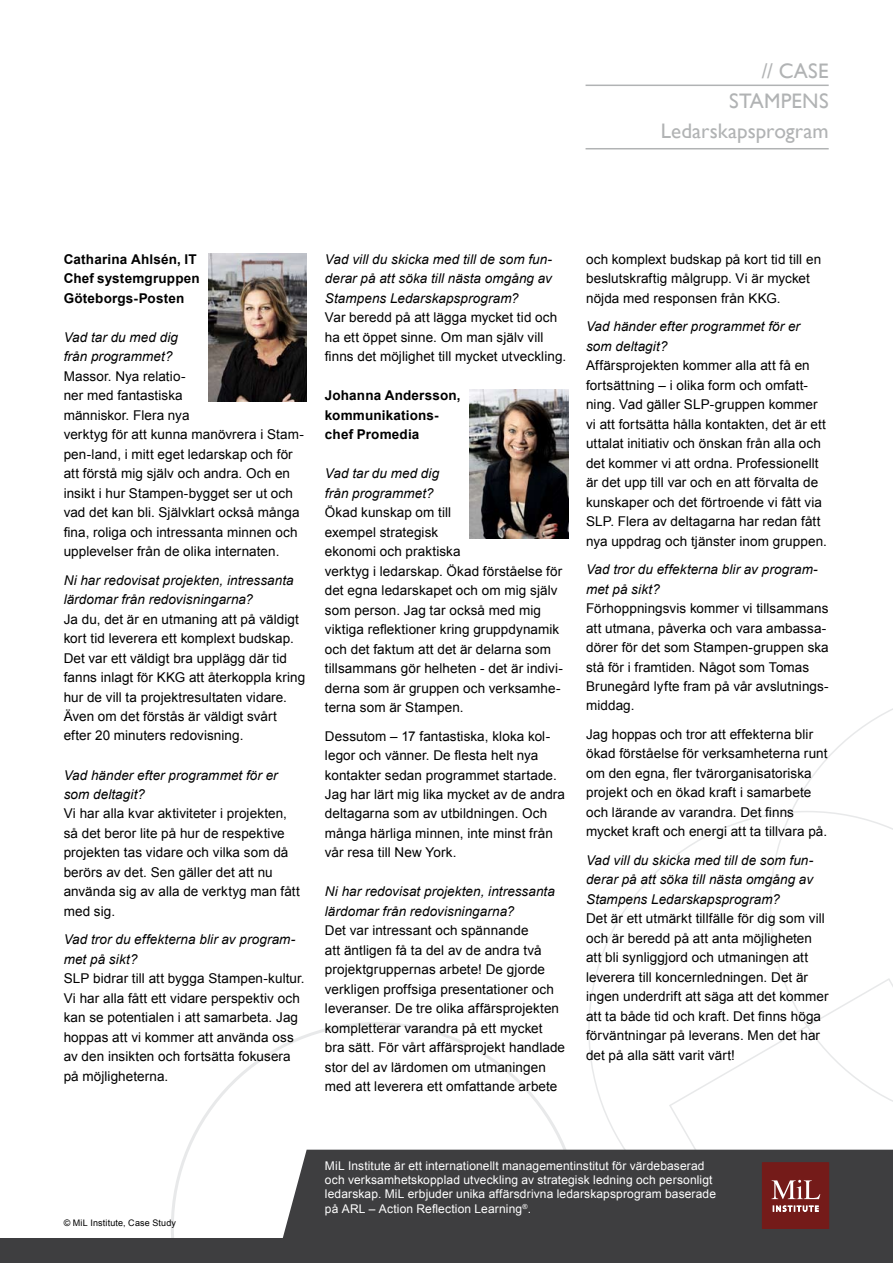
<style>
.page{position:relative;width:893px;height:1263px;background:#fff}
.page>*{position:absolute;margin:0;border:0;box-sizing:border-box;transform-origin:0 0}
.t1{font:21px/30px "Gill Sans";letter-spacing:.005em;color:#b1b3b4;text-align:right}
.t2{font:13.5px/19.5px "Arial";letter-spacing:.005em;color:#000}
.t3{font:italic 13.5px/19.5px "Arial";letter-spacing:.005em;color:#000}
.t4{font:700 13.5px/19.5px "Arial";letter-spacing:.01em;color:#000}
.t5{font:12px/14.4px "Arial";letter-spacing:.01em;color:#fff}
.t6{font:9px "Arial";letter-spacing:.02em;color:#000}
</style>
<div class="page">
<svg style="left:791px;top:708px;width:102px;height:103px"></svg>
<svg style="left:588px;top:811px;width:305px;height:339px"></svg>
<svg style="left:171px;top:1022px;width:411px;height:216px"></svg>
<div style="left:0;top:1238px;width:893px;height:25px;background:#3e3e40"></div>
<img style="left:208px;top:254px;width:99px;height:148px">
<img style="left:469px;top:390px;width:99px;height:148px">
<hr style="left:586px;top:85px;width:243px;height:1px;background:#b1b3b4">
<hr style="left:586px;top:148px;width:243px;height:1px;background:#b1b3b4">
<div style="left:281px;top:1150px;width:612px;height:88px;background:#3e3e40"></div>
<div style="left:762px;top:1162px;width:67px;height:67px;background:#741b19"></div>
<svg style="left:773px;top:1205px;width:46px;height:7px"></svg>
<svg style="left:772px;top:1180px;width:48px;height:19px"></svg>
<h1 class="t1" style="left:661px;top:56px;width:169px">// CASE<br>STAMPENS<br>Ledarskapsprogram</h1>
<p class="t4" style="left:64px;top:249px;width:138px">Catharina Ahlsén, IT<br>Chef systemgruppen<br>Göteborgs-Posten</p>
<p class="t3" style="left:64px;top:327px;width:116px">Vad tar du med dig från programmet?</p>
<p class="t2" style="left:64px;top:366px;width:242px">Massor. Nya relatio-<br>ner med fantastiska<br>människor. Flera nya<br>verktyg för att kunna manövrera i Stam&shy;pen-land, i mitt eget ledarskap och för att förstå mig själv och andra. Och en insikt i hur Stampen-bygget ser ut och vad det kan bli. Självklart också många fina, roliga och intressanta minnen och upplevelser från de olika internaten.</p>
<p class="t3" style="left:64px;top:570px;width:231px">Ni har redovisat projekten, intressanta lärdomar från redovisningarna?</p>
<p class="t2" style="left:64px;top:609px;width:243px">Ja du, det är en utmaning att på väldigt kort tid leverera ett komplext budskap.<br>Det var ett väldigt bra upplägg där tid fanns inlagt för KKG att återkoppla kring hur de vill ta projektresultaten vidare.<br>Även om det förstås är väldigt svårt efter 20 minuters redovisning.</p>
<p class="t3" style="left:64px;top:765px;width:216px">Vad händer efter programmet för er som deltagit?</p>
<p class="t2" style="left:64px;top:804px;width:238px">Vi har alla kvar aktiviteter i projekten, så det beror lite på hur de respektive projekten tas vidare och vilka som då berörs av det. Sen gäller det att nu använda sig av alla de verktyg man fått med sig.</p>
<p class="t3" style="left:64px;top:930px;width:233px">Vad tror du effekterna blir av program&shy;met på sikt?</p>
<p class="t2" style="left:64px;top:969px;width:242px">SLP bidrar till att bygga Stampen-kultur.<br>Vi har alla fått ett vidare perspektiv och kan se potentialen i att samarbeta. Jag hoppas att vi kommer att använda oss av den insikten och fortsätta fokusera på möjligheterna.</p>
<p class="t3" style="left:325px;top:249px;width:229px;text-align:justify">Vad vill du skicka med till de som fun&shy;derar på att söka till nästa omgång av Stampens Ledarskapsprogram?</p>
<p class="t2" style="left:325px;top:308px;width:243px">Var beredd på att lägga mycket tid och ha ett öppet sinne. Om man själv vill finns det möjlighet till mycket utveckling.</p>
<p class="t4" style="left:325px;top:386px;width:137px">Johanna Andersson, kommunikations&shy;chef Promedia</p>
<p class="t3" style="left:325px;top:464px;width:116px">Vad tar du med dig från programmet?</p>
<p class="t2" style="left:325px;top:503px;width:240px">Ökad kunskap om till<br>exempel strategisk<br>ekonomi och praktiska<br>verktyg i ledarskap. Ökad förståelse för det egna ledarskapet och om mig själv som person. Jag tar också med mig viktiga reflektioner kring gruppdynamik och det faktum att det är delarna som tillsammans gör helheten - det är indivi&shy;derna som är gruppen och verksamhe&shy;terna som är Stampen.</p>
<p class="t2" style="left:325px;top:726px;width:242px">Dessutom – 17 fantastiska, kloka kol&shy;legor och vänner. De flesta helt nya kontakter sedan programmet startade.<br>Jag har lärt mig lika mycket av de andra deltagarna som av utbildningen. Och många härliga minnen, inte minst från vår resa till New York.</p>
<p class="t3" style="left:325px;top:882px;width:231px">Ni har redovisat projekten, intressanta lärdomar från redovisningarna?</p>
<p class="t2" style="left:325px;top:921px;width:242px">Det var intressant och spännande<br>att äntligen få ta del av de andra två projektgruppernas arbete! De gjorde verkligen proffsiga presentationer och leveranser. De tre olika affärsprojekten kompletterar varandra på ett mycket bra sätt. För vårt affärsprojekt handlade stor del av lärdomen om utmaningen med att leverera ett omfattande arbete</p>
<p class="t2" style="left:586px;top:249px;width:237px">och komplext budskap på kort tid till en beslutskraftig målgrupp. Vi är mycket nöjda med responsen från KKG.</p>
<p class="t3" style="left:586px;top:317px;width:216px">Vad händer efter programmet för er som deltagit?</p>
<p class="t2" style="left:586px;top:356px;width:242px">Affärsprojekten kommer alla att få en fortsättning – i olika form och omfatt&shy;ning. Vad gäller SLP-gruppen kommer vi att fortsätta hålla kontakten, det är ett uttalat initiativ och önskan från alla och det kommer vi att ordna. Professionellt är det upp till var och en att förvalta de kunskaper och det förtroende vi fått via SLP. Flera av deltagarna har redan fått nya uppdrag och tjänster inom gruppen.</p>
<p class="t3" style="left:586px;top:560px;width:233px">Vad tror du effekterna blir av program&shy;met på sikt?</p>
<p class="t2" style="left:586px;top:599px;width:244px">Förhoppningsvis kommer vi tillsammans att utmana, påverka och vara ambassa&shy;dörer för det som Stampen-gruppen ska stå för i framtiden. Något som Tomas Brunegård lyfte fram på vår avslutnings&shy;middag.</p>
<p class="t2" style="left:586px;top:725px;width:243px">Jag hoppas och tror att effekterna blir ökad förståelse för verksamheterna runt om den egna, fler tvärorganisatoriska projekt och en ökad kraft i samarbete och lärande av varandra. Det finns mycket kraft och energi att ta tillvara på.</p>
<p class="t3" style="left:586px;top:851px;width:229px;text-align:justify">Vad vill du skicka med till de som fun&shy;derar på att söka till nästa omgång av Stampens Ledarskapsprogram?</p>
<p class="t2" style="left:586px;top:909px;width:244px">Det är ett utmärkt tillfälle för dig som vill och är beredd på att anta möjligheten att bli synliggjord och utmaningen att leverera till koncernledningen. Det är ingen underdrift att säga att det kommer att ta både tid och kraft. Det finns höga förväntningar på leverans. Men det har det på alla sätt varit värt!</p>
<p class="t6" style="left:64px;top:1217px;width:114px">© MiL Institute, Case Study</p>
<p class="t5" style="left:325px;top:1158px;width:393px">MiL Institute är ett internationellt managementinstitut för värdebaserad och verksamhetskopplad utveckling av strategisk ledning och personligt ledarskap. MiL erbjuder unika affärsdrivna ledarskapsprogram baserade på ARL – Action Reflection Learning<sup>®</sup>.</p>
</div>
